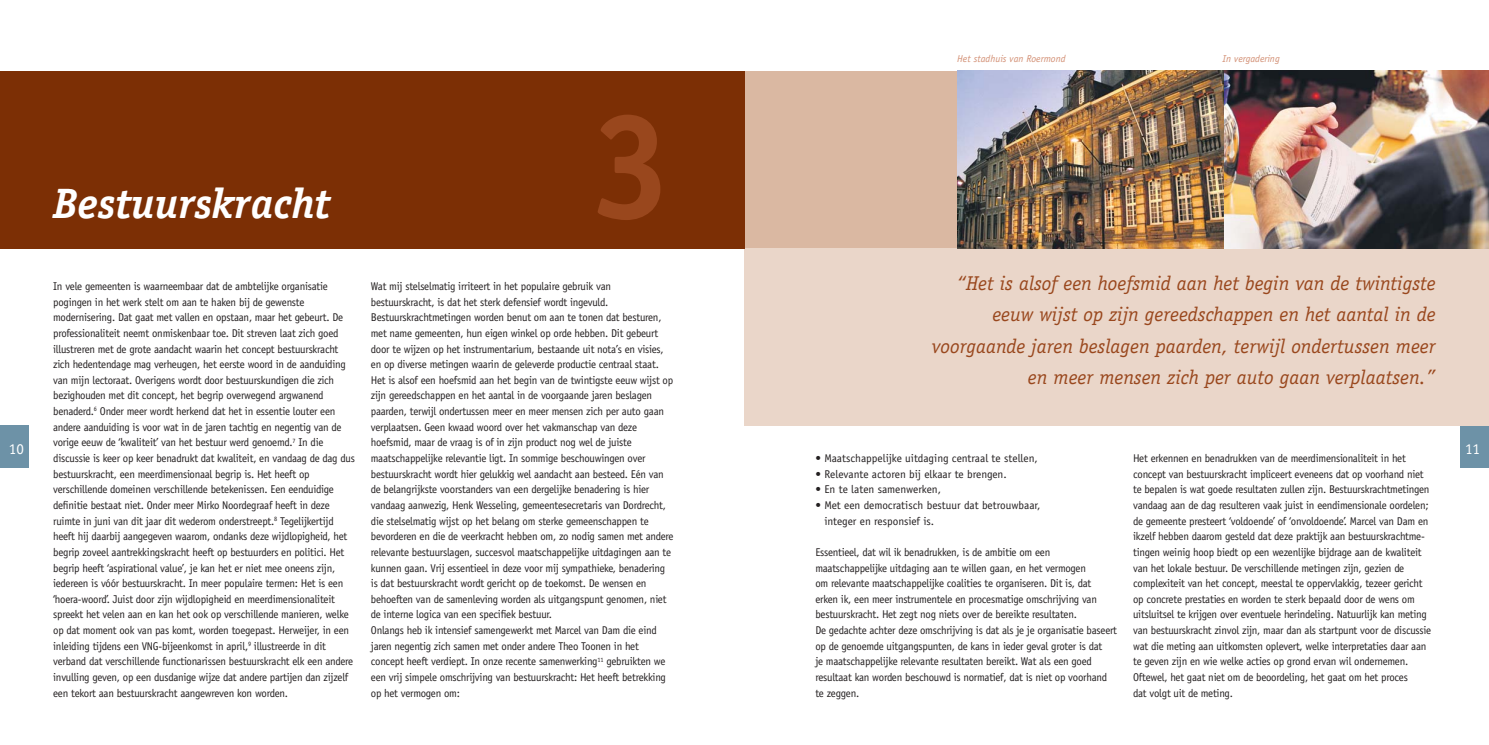
<style>
.page{position:relative;width:1489px;height:745px;background:#fff}
.page>*{position:absolute;margin:0;border:0;box-sizing:border-box;transform-origin:0 0}
.t1{font:700 150px "Officina Sans";color:#99471d}
.t2{font:italic 700 42.5px "Officina Serif";color:#fff}
.t3{font:italic 20px/31.2px "Officina Serif";color:#99471d;text-align:right}
.t4{font:15px "Officina Serif";color:#fff}
.t5{font:11.25px/15.6px "Officina Sans";letter-spacing:-.02em;color:#231f20;scale:.96 1}
.t6{font:11.25px/15.6px "Officina Sans";color:#231f20}
.t7{font:italic 10px "Officina Sans";color:#d39075}
</style>
<div class="page">
<div style="left:0;top:425px;width:28px;height:43px;background:#6d92a7"></div>
<div style="left:1460px;top:425px;width:28px;height:43px;background:#6d92a7"></div>
<div style="left:744px;top:71px;width:744px;height:177px;background:#dab8a2"></div>
<div style="left:744px;top:248px;width:744px;height:177px;background:#ead6c9"></div>
<div style="left:0;top:71px;width:744px;height:177px;background:#7c2f05"></div>
<img style="left:957px;top:71px;width:531px;height:177px">
<h2 class="t2" style="left:53px;top:187px;width:279px">Bestuurskracht</h2>
<h1 class="t1" style="left:590px;top:109px;width:85px">3</h1>
<p class="t7" style="left:957px;top:55px;width:110px">Het stadhuis van Roermond</p>
<p class="t7" style="left:1222px;top:55px;width:58px">In vergadering</p>
<h3 class="t3" style="left:931px;top:269px;width:505px">“Het is alsof een hoefsmid aan het begin van de twintigste eeuw wijst op zijn gereedschappen en het aantal in de voorgaande jaren beslagen paarden, terwijl ondertussen meer en meer mensen zich per auto gaan verplaatsen.”</h3>
<p class="t5" style="left:53px;top:279px;width:316px">In vele gemeenten is waarneembaar dat de ambtelijke organisatie pogingen in het werk stelt om aan te haken bij de gewenste modernisering. Dat gaat met vallen en opstaan, maar het gebeurt. De professionaliteit neemt onmiskenbaar toe. Dit streven laat zich goed illustreren met de grote aandacht waarin het concept bestuurskracht zich hedentendage mag verheugen, het eerste woord in de aanduiding van mijn lectoraat. Overigens wordt door bestuurskundigen die zich bezighouden met dit concept, het begrip overwegend argwanend benaderd.<sup>6</sup> Onder meer wordt herkend dat het in essentie louter een andere aanduiding is voor wat in de jaren tachtig en negentig van de vorige eeuw de ‘kwaliteit’ van het bestuur werd genoemd.<sup>7</sup> In die discussie is keer op keer benadrukt dat kwaliteit, en vandaag de dag dus bestuurskracht, een meerdimensionaal begrip is. Het heeft op verschillende domeinen verschillende betekenissen. Een eenduidige definitie bestaat niet. Onder meer Mirko Noordegraaf heeft in deze ruimte in juni van dit jaar dit wederom onderstreept.<sup>8</sup> Tegelijkertijd heeft hij daarbij aangegeven waarom, ondanks deze wijdlopigheid, het begrip zoveel aantrekkingskracht heeft op bestuurders en politici. Het begrip heeft ‘aspirational value’, je kan het er niet mee oneens zijn, iedereen is vóór bestuurskracht. In meer populaire termen: Het is een ‘hoera-woord’. Juist door zijn wijdlopigheid en meerdimensionaliteit spreekt het velen aan en kan het ook op verschillende manieren, welke op dat moment ook van pas komt, worden toegepast. Herweijer, in een inleiding tijdens een VNG-bijeenkomst in april,<sup>9</sup> illustreerde in dit verband dat verschillende functionarissen bestuurskracht elk een andere invulling geven, op een dusdanige wijze dat andere partijen dan zijzelf een tekort aan bestuurskracht aangewreven kon worden.</p>
<p class="t5" style="left:371px;top:279px;width:317px">Wat mij stelselmatig irriteert in het populaire gebruik van bestuurskracht, is dat het sterk defensief wordt ingevuld.<br>Bestuurskrachtmetingen worden benut om aan te tonen dat besturen, met name gemeenten, hun eigen winkel op orde hebben. Dit gebeurt door te wijzen op het instrumentarium, bestaande uit nota’s en visies, en op diverse metingen waarin de geleverde productie centraal staat.<br>Het is alsof een hoefsmid aan het begin van de twintigste eeuw wijst op zijn gereedschappen en het aantal in de voorgaande jaren beslagen paarden, terwijl ondertussen meer en meer mensen zich per auto gaan verplaatsen. Geen kwaad woord over het vakmanschap van deze hoefsmid, maar de vraag is of in zijn product nog wel de juiste maatschappelijke relevantie ligt. In sommige beschouwingen over bestuurskracht wordt hier gelukkig wel aandacht aan besteed. Eén van de belangrijkste voorstanders van een dergelijke benadering is hier vandaag aanwezig, Henk Wesseling, gemeentesecretaris van Dordrecht, die stelselmatig wijst op het belang om sterke gemeenschappen te bevorderen en die de veerkracht hebben om, zo nodig samen met andere relevante bestuurslagen, succesvol maatschappelijke uitdagingen aan te kunnen gaan. Vrij essentieel in deze voor mij sympathieke, benadering is dat bestuurskracht wordt gericht op de toekomst. De wensen en behoeften van de samenleving worden als uitgangspunt genomen, niet de interne logica van een specifiek bestuur.<br>Onlangs heb ik intensief samengewerkt met Marcel van Dam die eind jaren negentig zich samen met onder andere Theo Toonen in het concept heeft verdiept. In onze recente samenwerking<sup>11</sup> gebruikten we een vrij simpele omschrijving van bestuurskracht: Het heeft betrekking op het vermogen om:</p>
<h3 class="t4" style="left:9px;top:443px;width:16px">10</h3>
<h3 class="t4" style="left:1464px;top:443px;width:16px">11</h3>
<p class="t6" style="left:815px;top:451px;width:224px">• Maatschappelijke uitdaging centraal te stellen,</p>
<p class="t6" style="left:815px;top:466px;width:193px">• Relevante actoren bij elkaar te brengen.</p>
<p class="t6" style="left:815px;top:482px;width:127px">• En te laten samenwerken,</p>
<p class="t6" style="left:824px;top:498px;width:218px;text-indent:-9px">• Met een democratisch bestuur dat betrouwbaar, integer en responsief is.</p>
<p class="t5" style="left:815px;top:545px;width:316px">Essentieel, dat wil ik benadrukken, is de ambitie om een maatschappelijke uitdaging aan te willen gaan, en het vermogen<br>om relevante maatschappelijke coalities te organiseren. Dit is, dat<br>erken ik, een meer instrumentele en procesmatige omschrijving van bestuurskracht. Het zegt nog niets over de bereikte resultaten.<br>De gedachte achter deze omschrijving is dat als je je organisatie baseert op de genoemde uitgangspunten, de kans in ieder geval groter is dat<br>je maatschappelijke relevante resultaten bereikt. Wat als een goed resultaat kan worden beschouwd is normatief, dat is niet op voorhand te zeggen.</p>
<p class="t5" style="left:1132px;top:451px;width:312px">Het erkennen en benadrukken van de meerdimensionaliteit in het concept van bestuurskracht impliceert eveneens dat op voorhand niet te bepalen is wat goede resultaten zullen zijn. Bestuurskrachtmetingen vandaag aan de dag resulteren vaak juist in eendimensionale oordelen; de gemeente presteert ‘voldoende’ of ‘onvoldoende’. Marcel van Dam en ikzelf hebben daarom gesteld dat deze praktijk aan bestuurskrachtme&shy;tingen weinig hoop biedt op een wezenlijke bijdrage aan de kwaliteit van het lokale bestuur. De verschillende metingen zijn, gezien de complexiteit van het concept, meestal te oppervlakkig, tezeer gericht op concrete prestaties en worden te sterk bepaald door de wens om uitsluitsel te krijgen over eventuele herindeling. Natuurlijk kan meting van bestuurskracht zinvol zijn, maar dan als startpunt voor de discussie wat die meting aan uitkomsten oplevert, welke interpretaties daar aan te geven zijn en wie welke acties op grond ervan wil ondernemen.<br>Oftewel, het gaat niet om de beoordeling, het gaat om het proces<br>dat volgt uit de meting.</p>
</div>
